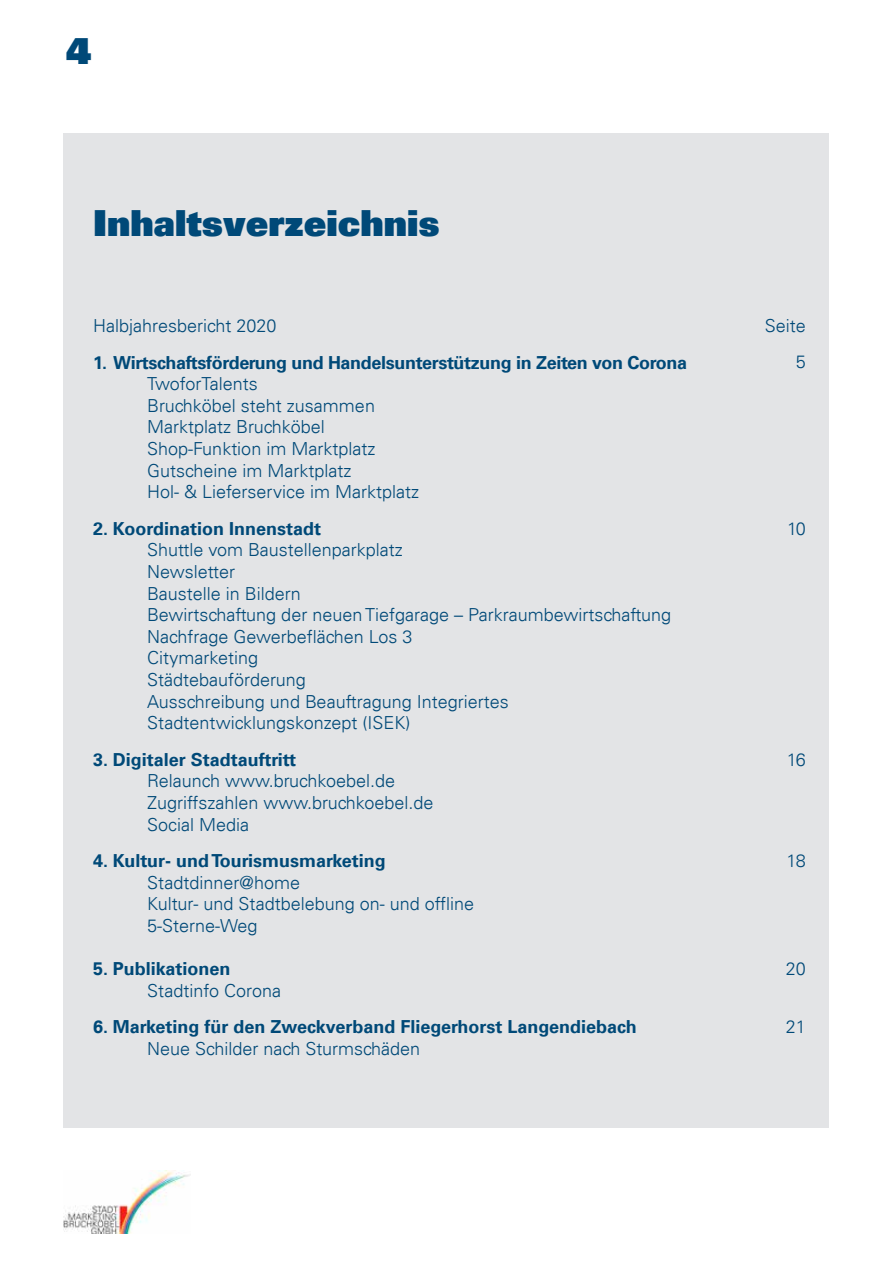
<style>
.page{position:relative;width:893px;height:1263px;background:#fff}
.page>*{position:absolute;margin:0;border:0;box-sizing:border-box;transform-origin:0 0}
.t1{font:900 36px "Univers LT";color:#004978}
.t2{font:300 18px/21.6px "Univers LT";color:#004978}
.t3{font:700 18px "Univers LT";color:#004978}
.t4{font:700 18px "Univers LT";letter-spacing:-.02em;color:#004978}
</style>
<div class="page">
<img style="left:64px;top:1171px;width:126px;height:62px">
<div style="left:64px;top:134px;width:765px;height:994px;background:#e3e4e6"></div>
<h1 class="t1" style="left:66px;top:28px;width:27px">4</h1>
<h1 class="t1" style="left:93px;top:199px;width:348px">Inhaltsverzeichnis</h1>
<p class="t2" style="left:93px;top:315px;width:185px">Halbjahresbericht 2020</p>
<p class="t4" style="left:93px;top:352px;width:595px">1. Wirtschaftsförderung und Handelsunterstützung in Zeiten von Corona</p>
<p class="t2" style="left:147px;top:373px;width:273px">TwoforTalents<br>Bruchköbel steht zusammen<br>Marktplatz Bruchköbel<br>Shop-Funktion im Marktplatz<br>Gutscheine im Marktplatz<br>Hol- &amp; Lieferservice im Marktplatz</p>
<p class="t3" style="left:93px;top:518px;width:229px">2. Koordination Innenstadt</p>
<p class="t2" style="left:147px;top:539px;width:525px">Shuttle vom Baustellenparkplatz<br>Newsletter<br>Baustelle in Bildern<br>Bewirtschaftung der neuen Tiefgarage – Parkraumbewirtschaftung<br>Nachfrage Gewerbeflächen Los 3<br>Citymarketing<br>Städtebauförderung<br>Ausschreibung und Beauftragung Integriertes<br>Stadtentwicklungskonzept (ISEK)</p>
<p class="t3" style="left:93px;top:749px;width:205px">3. Digitaler Stadtauftritt</p>
<p class="t2" style="left:147px;top:770px;width:288px">Relaunch www.bruchkoebel.de<br>Zugriffszahlen www.bruchkoebel.de<br>Social Media</p>
<p class="t3" style="left:93px;top:850px;width:294px">4. Kultur- und Tourismusmarketing</p>
<p class="t2" style="left:147px;top:871px;width:328px">Stadtdinner@home<br>Kultur- und Stadtbelebung on- und offline<br>5-Sterne-Weg</p>
<p class="t3" style="left:93px;top:958px;width:139px">5. Publikationen</p>
<p class="t2" style="left:147px;top:979px;width:136px">Stadtinfo Corona</p>
<p class="t3" style="left:93px;top:1016px;width:545px">6. Marketing für den Zweckverband Fliegerhorst Langendiebach</p>
<p class="t2" style="left:147px;top:1038px;width:274px">Neue Schilder nach Sturmschäden</p>
<p class="t2" style="left:765px;top:307px;width:43px;line-height:36.6px;text-align:right">Seite<br>5</p>
<p class="t2" style="left:787px;top:517px;width:20px">10</p>
<p class="t2" style="left:787px;top:748px;width:21px">16</p>
<p class="t2" style="left:786px;top:850px;width:21px">18</p>
<p class="t2" style="left:786px;top:958px;width:22px">20</p>
<p class="t2" style="left:786px;top:1016px;width:22px">21</p>
</div>
